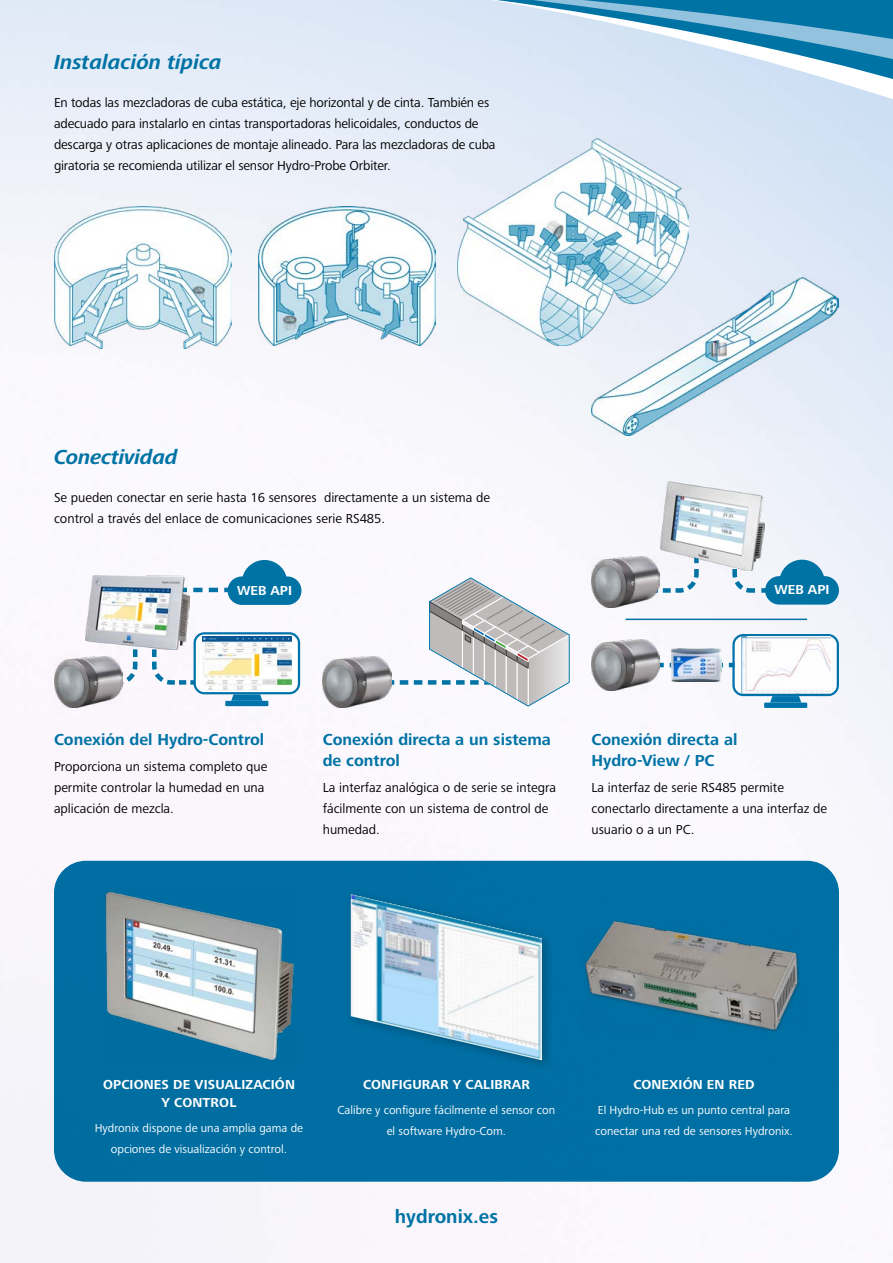
<style>
.page{position:relative;width:893px;height:1263px;background:#fff}
.page>*{position:absolute;margin:0;border:0;box-sizing:border-box;transform-origin:0 0}
.t1{font:italic 700 21px "Frutiger Next LTW1 G";color:#0073a5}
.t2{font:700 19.5px "Frutiger Next LTW1 G";color:#0073a5}
.t3{font:700 16.5px/21px "Frutiger Next LTW1 G";color:#0073a5}
.t4{font:13.5px/21px "Frutiger Next LTW1 G";color:#000}
.t5{font:700 13.5px/18px "Frutiger Next LTW1 G";letter-spacing:.01em;color:#fff;text-align:center}
.t6{font:12px/21px "Frutiger Next LTW1 G";color:#fff;text-align:center}
</style>
<div class="page">
<img style="left:0;top:0;width:893px;height:1263px">
<div style="left:54px;top:861px;width:785px;height:321px;background:#0073a5;border-radius:32px"></div>
<img style="left:105px;top:891px;width:189px;height:170px">
<img style="left:585px;top:921px;width:215px;height:111px">
<div style="left:345px;top:889px;width:210px;height:183px;background:#000;opacity:.25"></div>
<img style="left:351px;top:894px;width:191px;height:166px">
<img style="left:54px;top:206px;width:177px;height:142px">
<img style="left:258px;top:206px;width:178px;height:139px">
<img style="left:457px;top:139px;width:231px;height:206px">
<img style="left:591px;top:277px;width:248px;height:158px">
<svg style="left:660px;top:663px;width:72px;height:4px"></svg>
<svg style="left:196px;top:634px;width:102px;height:58px"></svg>
<img style="left:202px;top:637px;width:89px;height:54px">
<svg style="left:98px;top:649px;width:42px;height:38px"></svg>
<svg style="left:150px;top:636px;width:48px;height:51px"></svg>
<img style="left:323px;top:657px;width:68px;height:51px">
<img style="left:86px;top:575px;width:103px;height:74px">
<img style="left:54px;top:657px;width:68px;height:51px">
<svg style="left:386px;top:577px;width:184px;height:130px"></svg>
<div style="left:194px;top:632px;width:106px;height:62px;border:2px solid #0073ab;border-radius:10px"></div>
<div style="left:225px;top:701px;width:43px;height:5px;background:#0073ab"></div>
<svg style="left:231px;top:694px;width:31px;height:7px"></svg>
<svg style="left:178px;top:560px;width:123px;height:45px"></svg>
<div style="left:735px;top:636px;width:102px;height:58px;background:#fff;border-radius:9px"></div>
<img style="left:671px;top:648px;width:50px;height:34px">
<svg style="left:730px;top:525px;width:109px;height:80px"></svg>
<img style="left:591px;top:639px;width:69px;height:51px">
<svg style="left:650px;top:539px;width:51px;height:56px"></svg>
<img style="left:591px;top:557px;width:69px;height:51px">
<img style="left:661px;top:482px;width:103px;height:89px">
<hr style="left:626px;top:619px;width:181px;height:1px;background:#0073a5">
<div style="left:732px;top:634px;width:107px;height:62px;border:2px solid #0073ab;border-radius:10px"></div>
<div style="left:764px;top:703px;width:43px;height:5px;background:#0073ab"></div>
<svg style="left:770px;top:696px;width:31px;height:7px"></svg>
<img style="left:741px;top:637px;width:89px;height:56px">
<h1 class="t1" style="left:54px;top:50px;width:169px">Instalación típica</h1>
<p class="t4" style="left:54px;top:93px;width:443px">En todas las mezcladoras de cuba estática, eje horizontal y de cinta. También es adecuado para instalarlo en cintas transportadoras helicoidales, conductos de descarga y otras aplicaciones de montaje alineado. Para las mezcladoras de cuba giratoria se recomienda utilizar el sensor Hydro-Probe Orbiter.</p>
<h1 class="t1" style="left:54px;top:445px;width:125px">Conectividad</h1>
<p class="t4" style="left:54px;top:487px;width:437px">Se pueden conectar en serie hasta 16 sensores directamente a un sistema de control a través del enlace de comunicaciones serie RS485.</p>
<p class="t5" style="left:237px;top:582px;width:56px">WEB API</p>
<p class="t5" style="left:775px;top:581px;width:56px">WEB API</p>
<p class="t3" style="left:54px;top:730px;width:212px">Conexión del Hydro-Control</p>
<p class="t4" style="left:54px;top:756px;width:215px">Proporciona un sistema completo que permite controlar la humedad en una aplicación de mezcla.</p>
<p class="t3" style="left:323px;top:730px;width:230px">Conexión directa a un sistema de control</p>
<p class="t4" style="left:323px;top:777px;width:235px">La interfaz analógica o de serie se integra fácilmente con un sistema de control de humedad.</p>
<p class="t3" style="left:591px;top:730px;width:147px">Conexión directa al<br>Hydro-View / PC</p>
<p class="t4" style="left:591px;top:777px;width:237px">La interfaz de serie RS485 permite conectarlo directamente a una interfaz de usuario o a un PC.</p>
<p class="t5" style="left:103px;top:1076px;width:193px">OPCIONES DE VISUALIZACIÓN<br>Y CONTROL</p>
<p class="t6" style="left:95px;top:1118px;width:210px">Hydronix dispone de una amplia gama de opciones de visualización y control.</p>
<p class="t5" style="left:363px;top:1076px;width:168px">CONFIGURAR Y CALIBRAR</p>
<p class="t6" style="left:338px;top:1100px;width:219px">Calibre y configure fácilmente el sensor con el software Hydro‑Com.</p>
<h2 class="t2" style="left:395px;top:1205px;width:105px">hydronix.es</h2>
<p class="t5" style="left:633px;top:1076px;width:123px">CONEXIÓN EN RED</p>
<p class="t6" style="left:595px;top:1100px;width:199px;text-align:left">El Hydro-Hub es un punto central para conectar una red de sensores Hydronix.</p>
</div>
